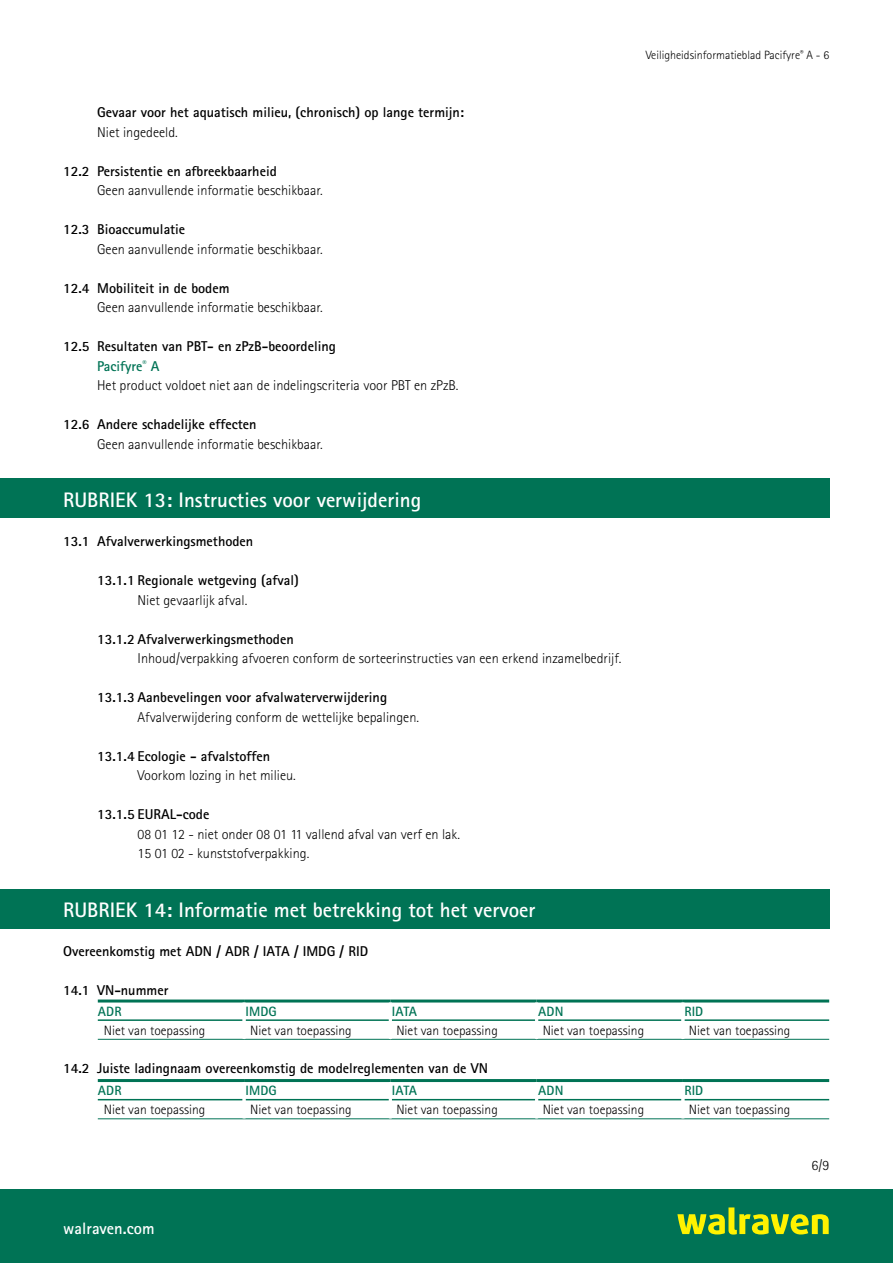
<style>
.page{position:relative;width:893px;height:1263px;background:#fff}
.page>*{position:absolute;margin:0;border:0;box-sizing:border-box;transform-origin:0 0}
.t1{font:700 21px "Rotis Sans Serif Std";color:#fff}
.t2{font:700 16.5px "Rotis Sans Serif Std";color:#fff}
.t3{font:300 14.25px/19.5px "Rotis Sans Serif Std";color:#000}
.t4{font:700 14.25px "Rotis Sans Serif Std";color:#000}
.t5{font:300 13.5px "Rotis Sans Serif Std";color:#000}
.t6{font:700 13.5px "Rotis Sans Serif Std";letter-spacing:.005em;color:#007355}
.t7{font:300 12px "Rotis Sans Serif Std";color:#000}
.s1{font-weight:700}
.s2{font-weight:700;color:#007355}
</style>
<div class="page">
<div style="left:0;top:1189px;width:893px;height:74px;background:#007355"></div>
<svg style="left:677px;top:1207px;width:152px;height:27px"></svg>
<div style="left:0;top:478px;width:829px;height:40px;background:#007355"></div>
<div style="left:0;top:889px;width:829px;height:40px;background:#007355"></div>
<hr style="left:98px;top:1019px;width:145px;height:2px;background:#007355">
<hr style="left:246px;top:1019px;width:143px;height:2px;background:#007355">
<hr style="left:392px;top:1019px;width:143px;height:2px;background:#007355">
<hr style="left:538px;top:1019px;width:143px;height:2px;background:#007355">
<hr style="left:684px;top:1019px;width:145px;height:2px;background:#007355">
<hr style="left:98px;top:1039px;width:146px;height:1px;background:#007355">
<hr style="left:244px;top:1039px;width:146px;height:1px;background:#007355">
<hr style="left:390px;top:1039px;width:147px;height:1px;background:#007355">
<hr style="left:537px;top:1039px;width:146px;height:1px;background:#007355">
<hr style="left:683px;top:1039px;width:146px;height:1px;background:#007355">
<hr style="left:98px;top:999px;width:146px;height:3px;background:#007355">
<hr style="left:244px;top:999px;width:146px;height:3px;background:#007355">
<hr style="left:390px;top:999px;width:147px;height:3px;background:#007355">
<hr style="left:537px;top:999px;width:146px;height:3px;background:#007355">
<hr style="left:683px;top:999px;width:146px;height:3px;background:#007355">
<hr style="left:98px;top:1099px;width:145px;height:1px;background:#007355">
<hr style="left:246px;top:1099px;width:143px;height:1px;background:#007355">
<hr style="left:392px;top:1099px;width:143px;height:1px;background:#007355">
<hr style="left:538px;top:1099px;width:143px;height:1px;background:#007355">
<hr style="left:684px;top:1099px;width:145px;height:1px;background:#007355">
<hr style="left:98px;top:1118px;width:146px;height:1px;background:#007355">
<hr style="left:244px;top:1118px;width:146px;height:1px;background:#007355">
<hr style="left:390px;top:1118px;width:147px;height:1px;background:#007355">
<hr style="left:537px;top:1118px;width:146px;height:1px;background:#007355">
<hr style="left:683px;top:1118px;width:146px;height:1px;background:#007355">
<hr style="left:98px;top:1079px;width:146px;height:3px;background:#007355">
<hr style="left:244px;top:1079px;width:146px;height:3px;background:#007355">
<hr style="left:390px;top:1079px;width:147px;height:3px;background:#007355">
<hr style="left:537px;top:1079px;width:146px;height:3px;background:#007355">
<hr style="left:683px;top:1079px;width:146px;height:3px;background:#007355">
<p class="t4" style="left:97px;top:103px;width:368px">Gevaar voor het aquatisch milieu, (chronisch) op lange termijn:</p>
<p class="t3" style="left:97px;top:122px;width:82px">Niet ingedeeld.</p>
<p class="t4" style="left:63px;top:162px;width:215px">12.2 Persistentie en afbreekbaarheid</p>
<p class="t3" style="left:97px;top:180px;width:227px">Geen aanvullende informatie beschikbaar.</p>
<p class="t4" style="left:63px;top:220px;width:124px">12.3 Bioaccumulatie</p>
<p class="t3" style="left:97px;top:239px;width:227px">Geen aanvullende informatie beschikbaar.</p>
<p class="t4" style="left:63px;top:279px;width:168px">12.4 Mobiliteit in de bodem</p>
<p class="t3" style="left:97px;top:297px;width:227px">Geen aanvullende informatie beschikbaar.</p>
<p class="t3" style="left:97px;top:336px;width:363px;text-indent:-34px"><span class="s1">12.5 Resultaten van PBT- en zPzB-beoordeling<br></span><span class="s2">Pacifyre</span><sup>®</sup> <span class="s2">A<br></span>Het product voldoet niet aan de indelingscriteria voor PBT en zPzB.</p>
<p class="t4" style="left:63px;top:415px;width:195px">12.6 Andere schadelijke effecten</p>
<p class="t3" style="left:97px;top:434px;width:227px">Geen aanvullende informatie beschikbaar.</p>
<h1 class="t1" style="left:63px;top:487px;width:360px">RUBRIEK 13: Instructies voor verwijdering</h1>
<p class="t4" style="left:63px;top:532px;width:192px">13.1 Afvalverwerkingsmethoden</p>
<p class="t4" style="left:97px;top:571px;width:203px">13.1.1 Regionale wetgeving (afval)</p>
<p class="t3" style="left:138px;top:590px;width:111px">Niet gevaarlijk afval.</p>
<p class="t4" style="left:97px;top:630px;width:198px">13.1.2 Afvalverwerkingsmethoden</p>
<p class="t3" style="left:138px;top:648px;width:485px">Inhoud/verpakking afvoeren conform de sorteerinstructies van een erkend inzamelbedrijf.</p>
<p class="t4" style="left:97px;top:688px;width:291px">13.1.3 Aanbevelingen voor afvalwaterverwijdering</p>
<p class="t3" style="left:138px;top:707px;width:283px">Afvalverwijdering conform de wettelijke bepalingen.</p>
<p class="t4" style="left:97px;top:747px;width:175px">13.1.4 Ecologie - afvalstoffen</p>
<p class="t3" style="left:138px;top:765px;width:160px">Voorkom lozing in het milieu.</p>
<p class="t4" style="left:97px;top:805px;width:114px">13.1.5 EURAL-code</p>
<p class="t3" style="left:138px;top:824px;width:324px">08 01 12 - niet onder 08 01 11 vallend afval van verf en lak.<br>15 01 02 - kunststofverpakking.</p>
<h1 class="t1" style="left:63px;top:896px;width:474px">RUBRIEK 14: Informatie met betrekking tot het vervoer</h1>
<p class="t4" style="left:63px;top:942px;width:306px">Overeenkomstig met ADN / ADR / IATA / IMDG / RID</p>
<p class="t4" style="left:63px;top:981px;width:107px">14.1 VN-nummer</p>
<p class="t7" style="left:646px;top:48px;width:185px">Veiligheidsinformatieblad Pacifyre<sup>®</sup> A - 6</p>
<p class="t6" style="left:98px;top:1002px;width:25px">ADR</p>
<p class="t6" style="left:246px;top:1002px;width:33px">IMDG</p>
<p class="t6" style="left:392px;top:1002px;width:27px">IATA</p>
<p class="t6" style="left:538px;top:1002px;width:27px">ADN</p>
<p class="t6" style="left:684px;top:1002px;width:20px">RID</p>
<p class="t5" style="left:104px;top:1022px;width:103px">Niet van toepassing</p>
<p class="t5" style="left:250px;top:1022px;width:103px">Niet van toepassing</p>
<p class="t5" style="left:396px;top:1022px;width:103px">Niet van toepassing</p>
<p class="t5" style="left:543px;top:1022px;width:103px">Niet van toepassing</p>
<p class="t5" style="left:689px;top:1022px;width:103px">Niet van toepassing</p>
<p class="t4" style="left:63px;top:1059px;width:426px">14.2 Juiste ladingnaam overeenkomstig de modelreglementen van de VN</p>
<p class="t6" style="left:98px;top:1082px;width:25px">ADR</p>
<p class="t6" style="left:246px;top:1082px;width:33px">IMDG</p>
<p class="t6" style="left:392px;top:1082px;width:27px">IATA</p>
<p class="t6" style="left:538px;top:1082px;width:27px">ADN</p>
<p class="t6" style="left:684px;top:1082px;width:20px">RID</p>
<p class="t5" style="left:104px;top:1102px;width:103px">Niet van toepassing</p>
<p class="t5" style="left:250px;top:1102px;width:103px">Niet van toepassing</p>
<p class="t5" style="left:396px;top:1102px;width:103px">Niet van toepassing</p>
<p class="t5" style="left:543px;top:1102px;width:103px">Niet van toepassing</p>
<p class="t5" style="left:689px;top:1102px;width:103px">Niet van toepassing</p>
<p class="t2" style="left:63px;top:1218px;width:93px">walraven.com</p>
<p class="t3" style="left:811px;top:1155px;width:19px">6/9</p>
</div>
